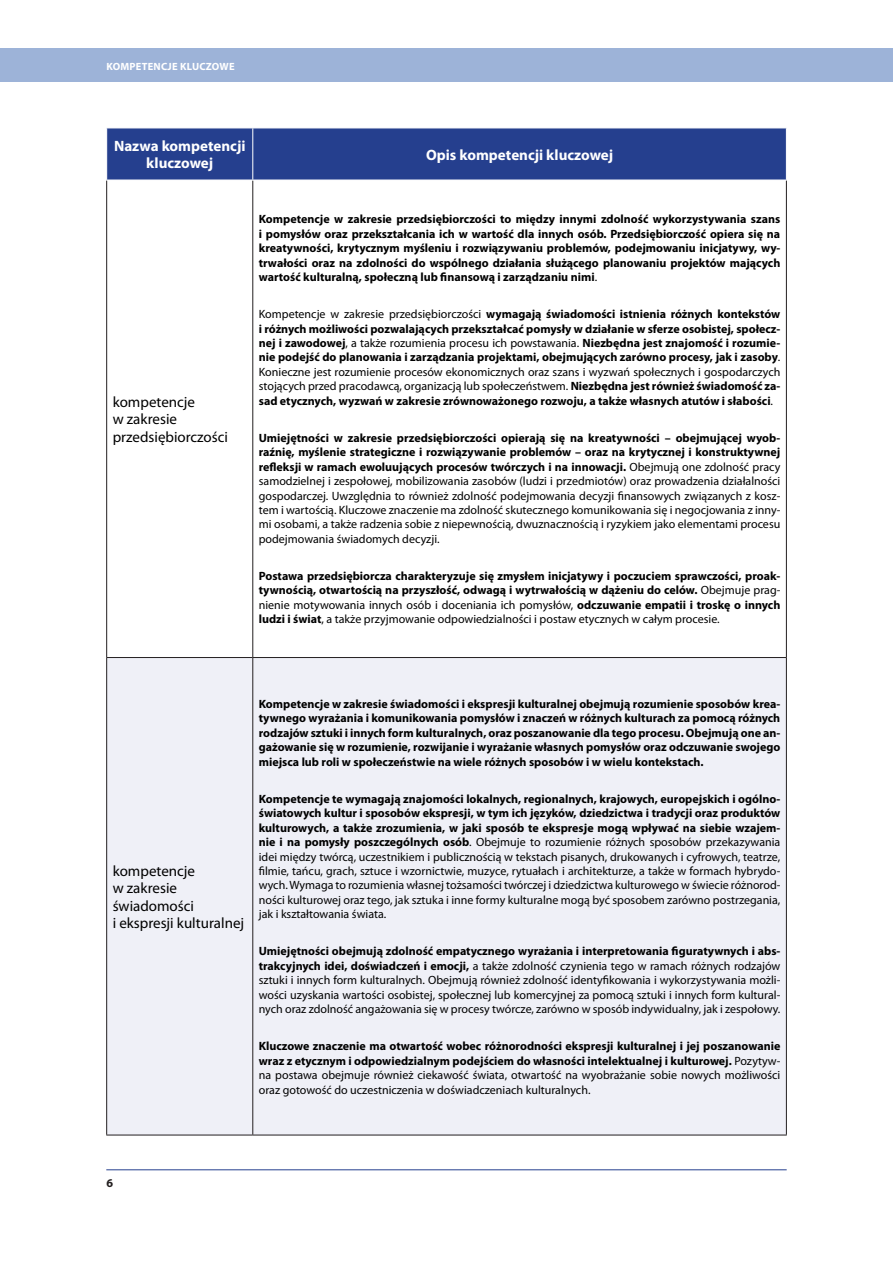
<style>
.page{position:relative;width:893px;height:1263px;background:#fff}
.page>*{position:absolute;margin:0;border:0;box-sizing:border-box;transform-origin:0 0}
.t1{font:15px/17.2px "Myriad Pro";color:#000}
.t2{font:700 15px/17.2px "Myriad Pro";color:#fff;text-align:center}
.Body_Text{font:700 12px/14.4px "Myriad Pro";color:#000;text-align:justify}
.Body_Text-2{font:12px/14.4px "Myriad Pro";color:#000;text-align:justify}
.t3{font:700 12px "Myriad Pro";color:#231f20}
.t4{font:700 10.5px "Myriad Pro";letter-spacing:.02em;color:#fff}
.s1{font-weight:400}
.s2{font-weight:700}
</style>
<div class="page">
<hr style="left:106px;top:1169px;width:681px;height:1px;background:#253f8e">
<div style="left:0;top:49px;width:893px;height:33px;background:#9db3d8"></div>
<div style="left:107px;top:129px;width:679px;height:51px;background:#253f8e"></div>
<div style="left:107px;top:658px;width:679px;height:477px;background:#eff0f7"></div>
<hr style="left:106px;top:180px;width:1px;height:477px;background:#231f20">
<hr style="left:252px;top:180px;width:1px;height:477px;background:#231f20">
<hr style="left:786px;top:180px;width:1px;height:477px;background:#231f20">
<hr style="left:106px;top:657px;width:147px;height:1px;background:#231f20">
<hr style="left:106px;top:658px;width:1px;height:477px;background:#231f20">
<hr style="left:253px;top:657px;width:534px;height:1px;background:#231f20">
<hr style="left:252px;top:658px;width:1px;height:477px;background:#231f20">
<hr style="left:786px;top:658px;width:1px;height:477px;background:#231f20">
<hr style="left:106px;top:1135px;width:147px;height:1px;background:#231f20">
<hr style="left:253px;top:1135px;width:534px;height:1px;background:#231f20">
<hr style="left:252px;top:128px;width:1px;height:52px;background:#fff">
<hr style="left:106px;top:180px;width:147px;height:1px;background:#fff">
<hr style="left:253px;top:180px;width:534px;height:1px;background:#fff">
<p class="t4" style="left:107px;top:59px;width:130px">KOMPETENCJE KLUCZOWE</p>
<p class="t2" style="left:114px;top:137px;width:133px">Nazwa kompetencji kluczowej</p>
<p class="t2" style="left:426px;top:145px;width:189px">Opis kompetencji kluczowej</p>
<p class="t1" style="left:113px;top:393px;width:117px">kompetencje<br>w zakresie przedsiębiorczości</p>
<p class="Body_Text" style="left:259px;top:212px;width:523px">Kompetencje w zakresie przedsiębiorczości to między innymi zdolność wykorzystywania szans i pomysłów oraz przekształcania ich w wartość dla innych osób. Przedsiębiorczość opiera się na kreatywności, krytycznym myśleniu i rozwiązywaniu problemów, podejmowaniu inicjatywy, wy&shy;trwałości oraz na zdolności do wspólnego działania służącego planowaniu projektów mających wartość kulturalną, społeczną lub finansową i zarządzaniu nimi<span class="s1">.</span></p>
<p class="Body_Text" style="left:259px;top:307px;width:523px"><span class="s1">Kompetencje w zakresie przedsiębiorczości</span> wymagają świadomości istnienia różnych kontekstów i różnych możliwości pozwalających przekształcać pomysły w działanie w sferze osobistej, społecz&shy;nej i zawodowej<span class="s1">, a także rozumienia procesu ich powstawania.</span> Niezbędna jest znajomość i rozumie&shy;nie podejść do planowania i zarządzania projektami, obejmujących zarówno procesy, jak i zasoby<span class="s1">.<br>Konieczne jest rozumienie procesów ekonomicznych oraz szans i wyzwań społecznych i gospodarczych stojących przed pracodawcą, organizacją lub społeczeństwem.</span> Niezbędna jest również świadomość za&shy;sad etycznych, wyzwań w zakresie zrównoważonego rozwoju, a także własnych atutów i słabości<span class="s1">.</span></p>
<p class="Body_Text-2" style="left:259px;top:430px;width:523px"><span class="s2">Umiejętności w zakresie przedsiębiorczości opierają się na kreatywności – obejmującej wyob&shy;raźnię, myślenie strategiczne i rozwiązywanie problemów – oraz na krytycznej i konstruktywnej refleksji w ramach ewoluujących procesów twórczych i na innowacji.</span> Obejmują one zdolność pracy samodzielnej i zespołowej, mobilizowania zasobów (ludzi i przedmiotów) oraz prowadzenia działalności gospodarczej. Uwzględnia to również zdolność podejmowania decyzji finansowych związanych z kosz&shy;tem i wartością. Kluczowe znaczenie ma zdolność skutecznego komunikowania się i negocjowania z inny&shy;mi osobami, a także radzenia sobie z niepewnością, dwuznacznością i ryzykiem jako elementami procesu podejmowania świadomych decyzji.</p>
<p class="Body_Text" style="left:259px;top:568px;width:523px">Postawa przedsiębiorcza charakteryzuje się zmysłem inicjatywy i poczuciem sprawczości, proak&shy;tywnością, otwartością na przyszłość, odwagą i wytrwałością w dążeniu do celów. <span class="s1">Obejmuje prag&shy;nienie motywowania innych osób i doceniania ich pomysłów,</span> odczuwanie empatii i troskę o innych ludzi i świat<span class="s1">, a także przyjmowanie odpowiedzialności i postaw etycznych w całym procesie.</span></p>
<p class="t1" style="left:113px;top:862px;width:133px">kompetencje<br>w zakresie świadomości<br>i ekspresji kulturalnej</p>
<p class="Body_Text" style="left:259px;top:696px;width:523px">Kompetencje w zakresie świadomości i ekspresji kulturalnej obejmują rozumienie sposobów krea&shy;tywnego wyrażania i komunikowania pomysłów i znaczeń w różnych kulturach za pomocą różnych rodzajów sztuki i innych form kulturalnych, oraz poszanowanie dla tego procesu. Obejmują one an&shy;gażowanie się w rozumienie, rozwijanie i wyrażanie własnych pomysłów oraz odczuwanie swojego miejsca lub roli w społeczeństwie na wiele różnych sposobów i w wielu kontekstach.</p>
<p class="Body_Text-2" style="left:259px;top:791px;width:523px"><span class="s2">Kompetencje te wymagają znajomości lokalnych, regionalnych, krajowych, europejskich i ogólno&shy;światowych kultur i sposobów ekspresji, w tym ich języków, dziedzictwa i tradycji oraz produktów kulturowych, a także zrozumienia, w jaki sposób te ekspresje mogą wpływać na siebie wzajem&shy;nie i na pomysły poszczególnych osób</span>. Obejmuje to rozumienie różnych sposobów przekazywania idei między twórcą, uczestnikiem i publicznością w tekstach pisanych, drukowanych i cyfrowych, teatrze, filmie, tańcu, grach, sztuce i wzornictwie, muzyce, rytuałach i architekturze, a także w formach hybrydo&shy;wych. Wymaga to rozumienia własnej tożsamości twórczej i dziedzictwa kulturowego w świecie różnorod&shy;ności kulturowej oraz tego, jak sztuka i inne formy kulturalne mogą być sposobem zarówno postrzegania, jak i kształtowania świata.</p>
<p class="Body_Text-2" style="left:259px;top:944px;width:523px"><span class="s2">Umiejętności obejmują zdolność empatycznego wyrażania i interpretowania figuratywnych i abs&shy;trakcyjnych idei, doświadczeń i emocji,</span> a także zdolność czynienia tego w ramach różnych rodzajów sztuki i innych form kulturalnych. Obejmują również zdolność identyfikowania i wykorzystywania możli&shy;wości uzyskania wartości osobistej, społecznej lub komercyjnej za pomocą sztuki i innych form kultural&shy;nych oraz zdolność angażowania się w procesy twórcze, zarówno w sposób indywidualny, jak i zespołowy.</p>
<p class="Body_Text" style="left:259px;top:1039px;width:523px">Kluczowe znaczenie ma otwartość wobec różnorodności ekspresji kulturalnej i jej poszanowanie wraz z etycznym i odpowiedzialnym podejściem do własności intelektualnej i kulturowej. <span class="s1">Pozytyw&shy;na postawa obejmuje również ciekawość świata, otwartość na wyobrażanie sobie nowych możliwości oraz gotowość do uczestniczenia w doświadczeniach kulturalnych.</span></p>
<p class="t3" style="left:106px;top:1175px;width:8px">6</p>
</div>
